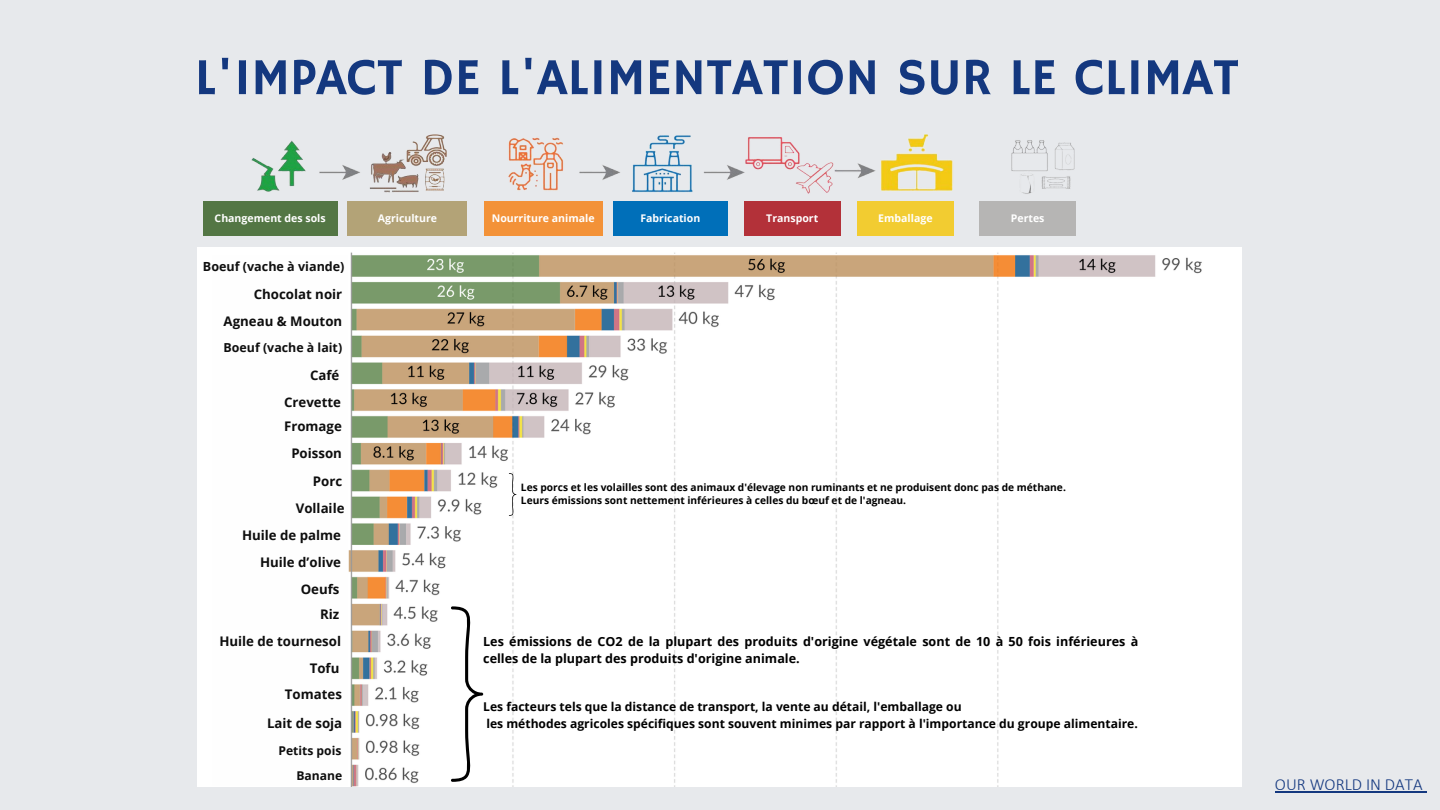
<style>
.page{position:relative;width:1440px;height:810px;background:#e7e9ec}
.page>*{position:absolute;margin:0;border:0;box-sizing:border-box;transform-origin:0 0}
.t1{font:52px "Hammersmith One";color:#14387f}
.t2{font:300 17px "Calibri";color:#14387f}
.t3{font:700 13.2px "Open Sans";color:#0e0e0e}
.t4{font:700 12.6px/17.5px "Open Sans";color:#000}
.t5{font:700 12.6px "Open Sans";color:#0e0e0e}
.t6{font:700 12.4px "Open Sans";color:#0e0e0e}
.t7{font:700 12.1px "Open Sans";color:#000}
.t8{font:700 12.1px "Open Sans";color:#0e0e0e}
.t9{font:700 10.6px "Open Sans";color:#fff}
.t10{font:700 10.2px "Open Sans";color:#000}
</style>
<div class="page">
<img style="left:198px;top:248px;width:1044px;height:538px">
<div style="left:212px;top:256px;width:136px;height:530px;background:#fefefe"></div>
<svg style="left:509px;top:473px;width:7px;height:43px"></svg>
<svg style="left:451px;top:606px;width:32px;height:176px;background:#e1e1e1"></svg>
<img style="left:251px;top:134px;width:824px;height:75px">
<div style="left:203px;top:201px;width:135px;height:35px;background:#537644"></div>
<div style="left:348px;top:201px;width:119px;height:35px;background:#b3a377"></div>
<div style="left:484px;top:201px;width:119px;height:35px;background:#f39238"></div>
<div style="left:613px;top:201px;width:115px;height:35px;background:#006fb9"></div>
<div style="left:744px;top:201px;width:96px;height:35px;background:#b33139"></div>
<div style="left:857px;top:201px;width:97px;height:35px;background:#f2cc31"></div>
<div style="left:979px;top:201px;width:97px;height:35px;background:#b6b5b4"></div>
<hr style="left:1275px;top:792px;width:148px;height:1px;background:#14387f">
<p class="t1" style="left:195px;top:47px;width:1046px">L'IMPACT DE L'ALIMENTATION SUR LE CLIMAT</p>
<p class="t9" style="left:215px;top:210px;width:113px">Changement des sols</p>
<p class="t5" style="left:203px;top:258px;width:143px">Boeuf (vache à viande)</p>
<p class="t3" style="left:254px;top:284px;width:90px">Chocolat noir</p>
<p class="t3" style="left:224px;top:312px;width:120px">Agneau &amp; Mouton</p>
<p class="t6" style="left:224px;top:339px;width:120px">Boeuf (vache à lait)</p>
<p class="t3" style="left:310px;top:366px;width:31px">Café</p>
<p class="t3" style="left:284px;top:393px;width:58px">Crevette</p>
<p class="t3" style="left:284px;top:417px;width:59px">Fromage</p>
<p class="t3" style="left:291px;top:444px;width:52px">Poisson</p>
<p class="t3" style="left:313px;top:472px;width:31px">Porc</p>
<p class="t3" style="left:296px;top:499px;width:50px">Vollaile</p>
<p class="t3" style="left:242px;top:526px;width:101px">Huile de palme</p>
<p class="t3" style="left:260px;top:553px;width:83px">Huile d’olive</p>
<p class="t3" style="left:301px;top:580px;width:40px">Oeufs</p>
<p class="t3" style="left:320px;top:605px;width:21px">Riz</p>
<p class="t3" style="left:219px;top:632px;width:123px">Huile de tournesol</p>
<p class="t3" style="left:310px;top:659px;width:31px">Tofu</p>
<p class="t3" style="left:285px;top:685px;width:58px">Tomates</p>
<p class="t3" style="left:267px;top:714px;width:77px">Lait de soja</p>
<p class="t8" style="left:278px;top:742px;width:64px">Petits pois</p>
<p class="t8" style="left:296px;top:767px;width:47px">Banane</p>
<p class="t9" style="left:378px;top:210px;width:61px">Agriculture</p>
<p class="t9" style="left:492px;top:210px;width:104px">Nourriture animale</p>
<p class="t9" style="left:640px;top:210px;width:61px">Fabrication</p>
<p class="t9" style="left:766px;top:210px;width:54px">Transport</p>
<p class="t9" style="left:878px;top:210px;width:56px">Emballage</p>
<p class="t9" style="left:1011px;top:210px;width:35px">Pertes</p>
<p class="t10" style="left:521px;top:480px;width:546px">Les porcs et les volailles sont des animaux d'élevage non ruminants et ne produisent donc pas de méthane.</p>
<p class="t10" style="left:521px;top:493px;width:387px">Leurs émissions sont nettement inférieures à celles du bœuf et de l'agneau.</p>
<p class="t4" style="left:483px;top:632px;width:657px">Les émissions de CO2 de la plupart des produits d'origine végétale sont de 10 à 50 fois inférieures à celles de la plupart des produits d'origine animale.</p>
<p class="t7" style="left:483px;top:698px;width:480px">Les facteurs tels que la distance de transport, la vente au détail, l'emballage ou</p>
<p class="t7" style="left:486px;top:715px;width:653px">les méthodes agricoles spécifiques sont souvent minimes par rapport à l'importance du groupe alimentaire.</p>
<p class="t2" style="left:1275px;top:777px;width:149px">OUR WORLD IN DATA</p>
</div>
